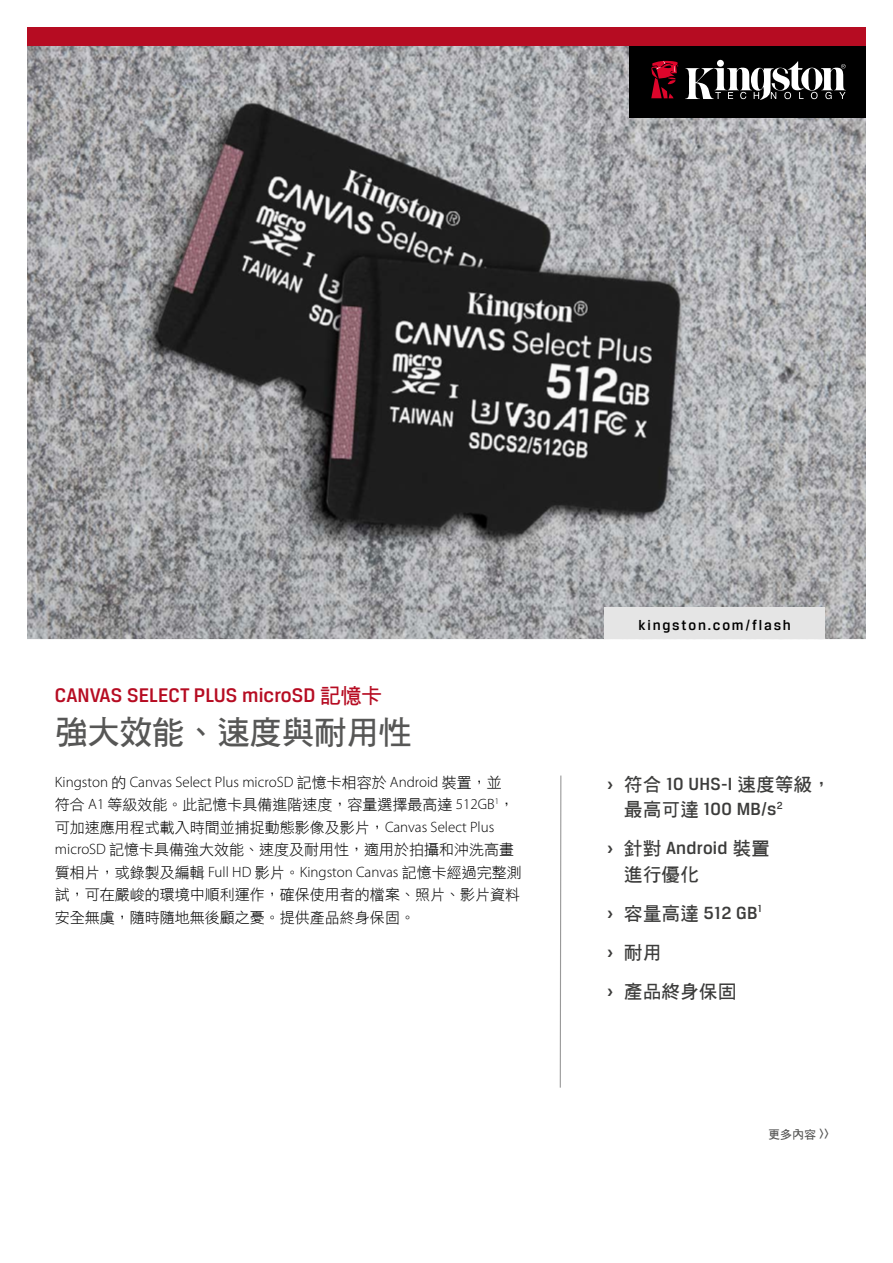
<style>
.page{position:relative;width:893px;height:1263px;background:#fff}
.page>*{position:absolute;margin:0;border:0;box-sizing:border-box;transform-origin:0 0}
.t1{font:33px "DF Hei W7 WIN BF";letter-spacing:-.02em;color:#575756}
.t2{font:500 21px "Breuer Text";color:#b60c22}
.t3{font:500 18.75px/39px "Breuer Text";letter-spacing:.015em;color:#3c3c3b}
.t4{font:18.75px/39px "DF Hei W7 WIN BF";color:#3c3c3b}
.t5{font:15px/22.5px "DF Hei W3 WIN BF";color:#000}
.t6{font:300 15px "Myriad Pro";color:#000}
.t7{font:500 15px "Breuer Text";letter-spacing:.12em;color:#000}
.t8{font:12px "DF Hei W7 WIN BF";color:#575756}
.s1{font-family:"DF Hei W7 WIN BF";font-weight:400}
.s2{font-family:"DF Hei W3 WIN BF";font-weight:400}
.s3{font-family:"Myriad Pro";font-weight:300}
.s4{font-family:"Breuer Text";font-weight:700}
.s5{font-family:"Breuer Text";font-weight:500}
.s6{font-weight:700}
.s7{font-family:"Breuer Text";font-weight:500;font-size:13.5px}
</style>
<div class="page">
<img style="left:27px;top:46px;width:839px;height:593px">
<div style="left:605px;top:607px;width:220px;height:32px;background:#e5e5e5"></div>
<div style="left:27px;top:27px;width:839px;height:19px;background:#b60c22"></div>
<div style="left:629px;top:46px;width:237px;height:71px;background:#000"></div>
<svg style="left:685px;top:61px;width:161px;height:39px"></svg>
<svg style="left:651px;top:60px;width:28px;height:39px"></svg>
<svg style="left:559px;top:775px;width:3px;height:313px"></svg>
<h2 class="t2" style="left:55px;top:684px;width:329px">CANVAS SELECT PLUS microSD <span class="s1">記憶卡</span></h2>
<h1 class="t1" style="left:55px;top:715px;width:358px">強大效能、速度與耐用性</h1>
<p class="t6" style="left:55px;top:773px;width:448px">Kingston <span class="s2">的</span> Canvas Select Plus microSD <span class="s2">記憶卡相容於</span> Android <span class="s2">裝置，並</span></p>
<p class="t5" style="left:55px;top:793px;width:468px">符合 <span class="s3">A1</span> 等級效能。此記憶卡具備進階速度，容量選擇最高達 <span class="s3">512GB</span><sup>1</sup>，可加速應用程式載入時間並捕捉動態影像及影片，<span class="s3">Canvas Select Plus microSD</span> 記憶卡具備強大效能、速度及耐用性，適用於拍攝和沖洗高畫質相片，或錄製及編輯 <span class="s3">Full HD</span> 影片。<span class="s3">Kingston Canvas</span> 記憶卡經過完整測試，可在嚴峻的環境中順利運作，確保使用者的檔案、照片、影片資料安全無虞，隨時隨地無後顧之憂。提供產品終身保固。</p>
<p class="t7" style="left:638px;top:616px;width:154px">kingston.com/flash</p>
<p class="t4" style="left:607px;top:764px;width:225px"><span class="s4">›</span> 符合 <span class="s5">10 UHS-I</span> 速度等級，</p>
<p class="t3" style="left:607px;top:789px;width:177px;text-indent:17px"><span class="s1">最高可達</span> 100 MB/s<sup>2 </sup><span class="s6">›</span> <span class="s1">針對</span> Android <span class="s1">裝置</span></p>
<p class="t4" style="left:624px;top:854px;width:76px">進行優化</p>
<p class="t3" style="left:607px;top:893px;width:156px"><span class="s6">›</span> <span class="s1">容量高達</span> 512 GB<sup>1</sup></p>
<p class="t4" style="left:607px;top:932px;width:131px"><span class="s4">›</span> 耐用<br><span class="s4">›</span> 產品終身保固</p>
<p class="t8" style="left:768px;top:1128px;width:62px">更多內容 <span class="s7">&gt;&gt;</span></p>
</div>
